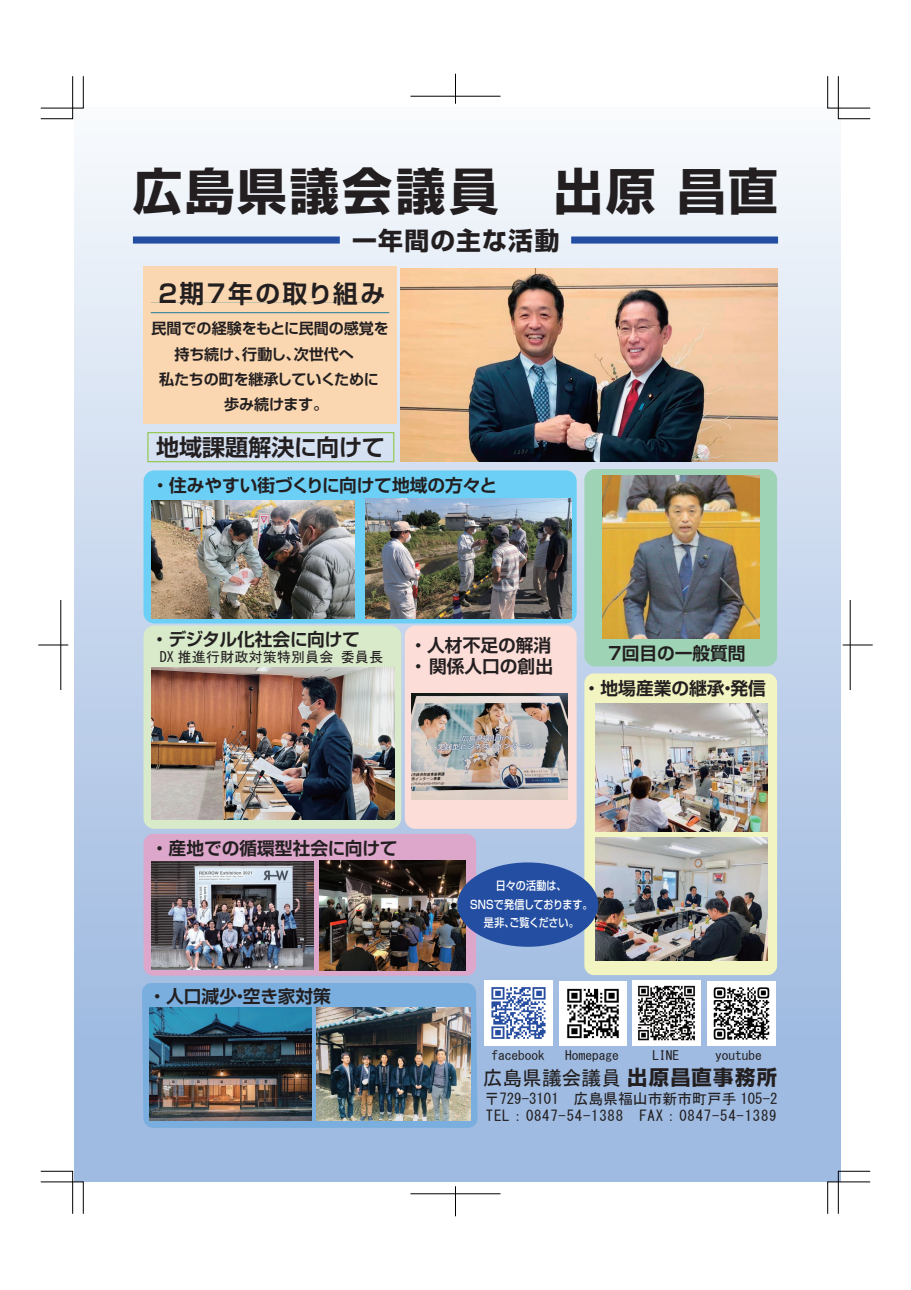
<style>
.page{position:relative;width:911px;height:1290px;background:#fff}
.page>*{position:absolute;margin:0;border:0;box-sizing:border-box;transform-origin:0 0}
.t1{font:700 49.62px "Shin Go Pr 6 N";letter-spacing:.06em;color:#231f20}
.t2{font:700 24.75px "Shin Go Pr 6 N De";letter-spacing:.015em;color:#231f20}
.t3{font:700 24.75px "Shin Go Pr 6 N";letter-spacing:.05em;color:#231f20}
.t4{font:700 23px "Shin Go Pr 6 N De";color:#231f20}
.t5{font:700 20.25px "Shin Go Pr 6 N";letter-spacing:.065em;color:#231f20}
.t6{font:19.75px "MS Gothic";color:#231f20}
.t7{font:700 17.75px "Shin Go Pr 6 N De";color:#231f20}
.t8{font:700 15px "Shin Go Pr 6 N De";letter-spacing:-.005em;color:#231f20}
.t9{font:14.88px/17.8px "MS Gothic";letter-spacing:.05em;color:#231f20}
.t10{font:14.12px "MS Gothic";color:#231f20}
.t11{font:12.75px "MS Gothic";color:#231f20;scale:1.05 1}
.t12{font:500 11.75px/18.5px "Shin Go Pr 6 N";letter-spacing:-.005em;color:#fff;text-align:center;scale:.86 1}
</style>
<div class="page">
<div style="left:75px;top:107px;width:765px;height:1074px;background:linear-gradient(to bottom,#f5f8fb,#95b3de)"></div>
<div style="left:142px;top:983px;width:335px;height:145px;background:#79aede"></div>
<div style="left:143px;top:267px;width:254px;height:157px;background:#fbd7b1"></div>
<img style="left:559px;top:981px;width:68px;height:64px">
<img style="left:484px;top:981px;width:68px;height:64px">
<hr style="left:151px;top:312px;width:238px;height:1px;background:#267e99">
<img style="left:633px;top:981px;width:67px;height:64px">
<div style="left:147px;top:432px;width:247px;height:30px;border:1px solid #8bc63e"></div>
<img style="left:707px;top:981px;width:68px;height:64px">
<img style="left:149px;top:1007px;width:162px;height:113px">
<img style="left:316px;top:1007px;width:155px;height:113px">
<div style="left:144px;top:834px;width:332px;height:141px;background:#dda6cb;border-radius:10px"></div>
<img style="left:152px;top:861px;width:161px;height:108px">
<img style="left:319px;top:860px;width:147px;height:110px">
<div style="left:584px;top:673px;width:193px;height:302px;background:#f2f4c1;border-radius:10px"></div>
<img style="left:595px;top:703px;width:172px;height:128px">
<img style="left:595px;top:838px;width:172px;height:122px">
<div style="left:143px;top:625px;width:258px;height:204px;background:#d9eaca;border-radius:11px"></div>
<img style="left:151px;top:667px;width:243px;height:152px">
<div style="left:143px;top:470px;width:433px;height:153px;background:#6bcff6;border-radius:11px"></div>
<img style="left:151px;top:500px;width:204px;height:118px">
<img style="left:366px;top:498px;width:205px;height:120px">
<div style="left:584px;top:469px;width:193px;height:197px;background:#9ed4b5;border-radius:11px"></div>
<div style="left:405px;top:625px;width:171px;height:204px;background:#fcddd7;border-radius:11px"></div>
<img style="left:411px;top:694px;width:156px;height:105px">
<img style="left:602px;top:475px;width:157px;height:163px">
<img style="left:401px;top:269px;width:376px;height:193px">
<div style="left:571px;top:236px;width:207px;height:8px;background:#244ea1"></div>
<div style="left:133px;top:236px;width:207px;height:8px;background:#244ea1"></div>
<div style="left:457px;top:862px;width:141px;height:85px;background:#244ea1;border-radius:50%"></div>
<svg style="left:40px;top:1171px;width:44px;height:43px"></svg>
<svg style="left:40px;top:76px;width:44px;height:43px"></svg>
<svg style="left:827px;top:76px;width:43px;height:43px"></svg>
<svg style="left:827px;top:1171px;width:43px;height:43px"></svg>
<hr style="left:38px;top:645px;width:30px;height:1px;background:#000">
<hr style="left:61px;top:600px;width:1px;height:90px;background:#000">
<hr style="left:842px;top:645px;width:30px;height:1px;background:#000">
<hr style="left:850px;top:600px;width:1px;height:90px;background:#000">
<hr style="left:410px;top:96px;width:90px;height:1px;background:#000">
<hr style="left:455px;top:74px;width:1px;height:30px;background:#000">
<hr style="left:410px;top:1193px;width:90px;height:1px;background:#000">
<hr style="left:455px;top:1186px;width:1px;height:30px;background:#000">
<h1 class="t1" style="left:132px;top:152px;width:647px">広島県議会議員　出原 昌直</h1>
<h2 class="t3" style="left:352px;top:221px;width:209px">一年間の主な活動</h2>
<h2 class="t2" style="left:155px;top:273px;width:231px">２期７年の取り組み</h2>
<p class="t8" style="left:151px;top:316px;width:239px">民間での経験をもとに民間の感覚を</p>
<p class="t8" style="left:174px;top:341px;width:181px">持ち続け、行動し、次世代へ</p>
<p class="t8" style="left:159px;top:367px;width:221px">私たちの町を継承していくために</p>
<p class="t8" style="left:224px;top:392px;width:106px">歩み続けます。</p>
<p class="t4" style="left:156px;top:428px;width:230px">地域課題解決に向けて</p>
<p class="t7" style="left:151px;top:470px;width:347px">・ 住みやすい街づくりに向けて地域の方々と</p>
<p class="t7" style="left:151px;top:625px;width:210px">・ デジタル化社会に向けて</p>
<p class="t10" style="left:160px;top:650px;width:225px">DX 推進行財政対策特別員会 委員長</p>
<p class="t7" style="left:409px;top:631px;width:143px">・ 人材不足の解消</p>
<p class="t7" style="left:608px;top:639px;width:139px">7回目の一般質問</p>
<p class="t7" style="left:409px;top:652px;width:145px">・関係人口の創出</p>
<p class="t7" style="left:583px;top:673px;width:185px">・ 地場産業の継承・発信</p>
<p class="t7" style="left:151px;top:834px;width:248px">・ 産地での循環型社会に向けて</p>
<p class="t7" style="left:148px;top:981px;width:184px">・ 人口減少・空き家対策</p>
<p class="t12" style="left:470px;top:876px;width:144px">日々の活動は、<br>SNSで発信しております。是非、ご覧ください。</p>
<p class="t11" style="left:491px;top:1049px;width:53px">facebook</p>
<p class="t11" style="left:565px;top:1049px;width:53px">Homepage</p>
<p class="t11" style="left:652px;top:1049px;width:27px">LINE</p>
<p class="t11" style="left:715px;top:1049px;width:46px">youtube</p>
<p class="t6" style="left:483px;top:1068px;width:160px">広島県議会議員　</p>
<p class="t9" style="left:484px;top:1089px;width:294px">〒729-3101　広島県福山市新市町戸手 105-2<br>TEL：0847-54-1388　FAX：0847-54-1389</p>
<p class="t5" style="left:627px;top:1061px;width:151px">出原昌直事務所</p>
</div>
